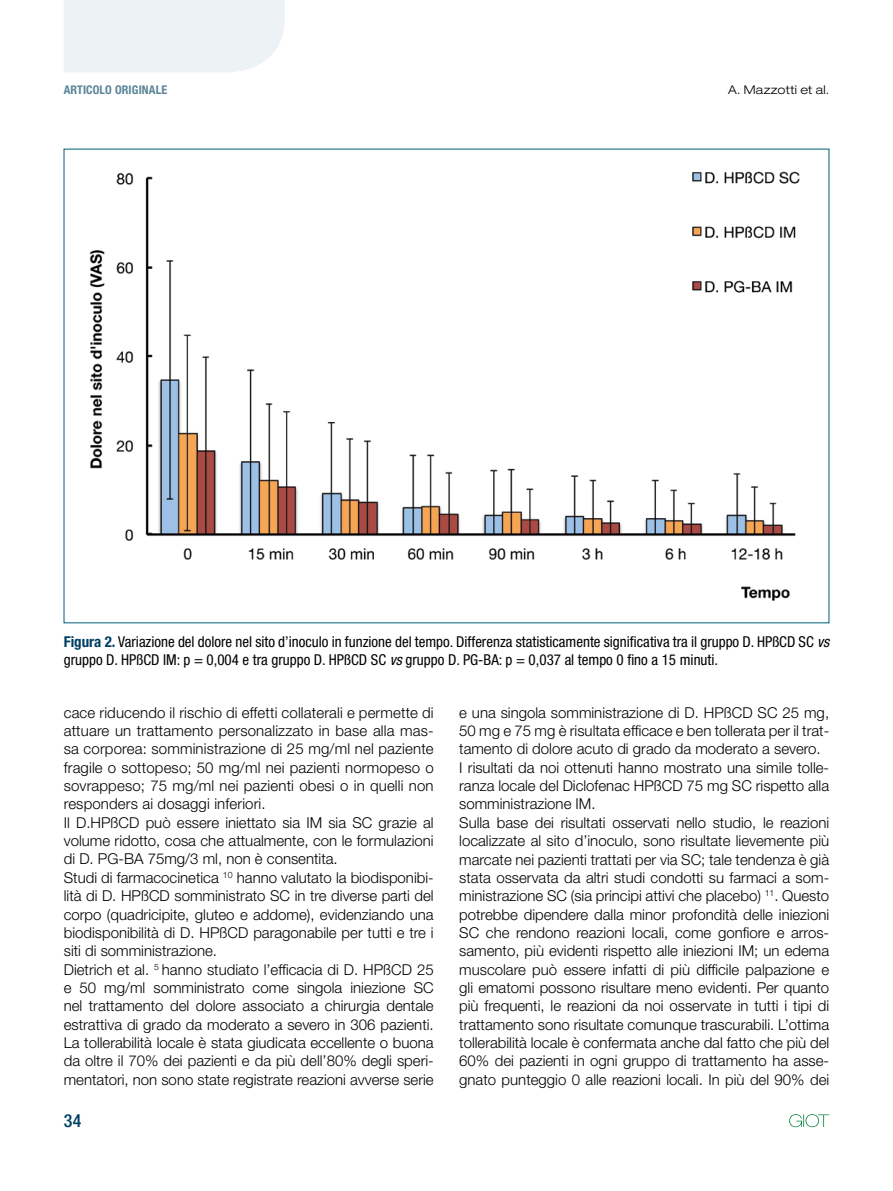
<style>
.page{position:relative;width:893px;height:1191px;background:#fff}
.page>*{position:absolute;margin:0;border:0;box-sizing:border-box;transform-origin:0 0}
.t1{font:500 condensed 18px "Helvetica Neue LT Std";color:#003e64}
.t2{font:300 15px/18.3px "Helvetica Neue LT Std";color:#000}
.t3{font:condensed 15px/18px "Helvetica Neue LT Std";color:#000}
.t4{font:700 condensed 12px "Helvetica Neue LT Std";letter-spacing:.01em;color:#5b8497}
.t5{font:300 expanded 12px "Helvetica Neue LT Std";letter-spacing:.025em;color:#000}
.s1{font-weight:700;color:#003e64}
.s2{font-style:italic}
</style>
<div class="page">
<svg style="left:789px;top:1114px;width:40px;height:13px"></svg>
<div style="left:64px;top:0;width:221px;height:72px;background:#edf2f5"></div>
<img style="left:89px;top:171px;width:711px;height:430px">
<p class="t4" style="left:64px;top:82px;width:105px">ARTICOLO ORIGINALE</p>
<p class="t5" style="left:728px;top:82px;width:103px">A. Mazzotti et al.</p>
<p class="t3" style="left:64px;top:632px;width:767px"><span class="s1">FIGURA 2.</span> Variazione del dolore nel sito d’inoculo in funzione del tempo. Differenza statisticamente significativa tra il gruppo D. HPßCD SC <span class="s2">vs </span>gruppo D. HPßCD IM: p = 0,004 e tra gruppo D. HPßCD SC <span class="s2">vs</span> gruppo D. PG-BA: p = 0,037 al tempo 0 fino a 15 minuti.</p>
<p class="t2" style="left:64px;top:703px;width:371px">cace riducendo il rischio di effetti collaterali e permette di attuare un trattamento personalizzato in base alla mas&shy;sa corporea: somministrazione di 25 mg/ml nel paziente fragile o sottopeso; 50 mg/ml nei pazienti normopeso o sovrappeso; 75 mg/ml nei pazienti obesi o in quelli non responders ai dosaggi inferiori.<br>Il D.HPßCD può essere iniettato sia IM sia SC grazie al volume ridotto, cosa che attualmente, con le formulazioni di D. PG-BA 75mg/3 ml, non è consentita.<br>Studi di farmacocinetica <sup>10</sup> hanno valutato la biodisponibi&shy;lità di D. HPßCD somministrato SC in tre diverse parti del corpo (quadricipite, gluteo e addome), evidenziando una biodisponibilità di D. HPßCD paragonabile per tutti e tre i siti di somministrazione.<br>Dietrich et al. <sup>5</sup> hanno studiato l’efficacia di D. HPßCD 25 e 50 mg/ml somministrato come singola iniezione SC nel trattamento del dolore associato a chirurgia dentale estrattiva di grado da moderato a severo in 306 pazienti.<br>La tollerabilità locale è stata giudicata eccellente o buona da oltre il 70% dei pazienti e da più dell’80% degli speri&shy;mentatori, non sono state registrate reazioni avverse serie</p>
<p class="t1" style="left:64px;top:1110px;width:19px">34</p>
<p class="t2" style="left:459px;top:703px;width:371px">e una singola somministrazione di D. HPßCD SC 25 mg, 50 mg e 75 mg è risultata efficace e ben tollerata per il trat&shy;tamento di dolore acuto di grado da moderato a severo.<br>I risultati da noi ottenuti hanno mostrato una simile tolle&shy;ranza locale del Diclofenac HPßCD 75 mg SC rispetto alla somministrazione IM.<br>Sulla base dei risultati osservati nello studio, le reazioni localizzate al sito d’inoculo, sono risultate lievemente più marcate nei pazienti trattati per via SC; tale tendenza è già stata osservata da altri studi condotti su farmaci a som&shy;ministrazione SC (sia principi attivi che placebo) <sup>11</sup>. Questo potrebbe dipendere dalla minor profondità delle iniezioni SC che rendono reazioni locali, come gonfiore e arros&shy;samento, più evidenti rispetto alle iniezioni IM; un edema muscolare può essere infatti di più difficile palpazione e gli ematomi possono risultare meno evidenti. Per quanto più frequenti, le reazioni da noi osservate in tutti i tipi di trattamento sono risultate comunque trascurabili. L’ottima tollerabilità locale è confermata anche dal fatto che più del 60% dei pazienti in ogni gruppo di trattamento ha asse&shy;gnato punteggio 0 alle reazioni locali. In più del 90% dei</p>
</div>
